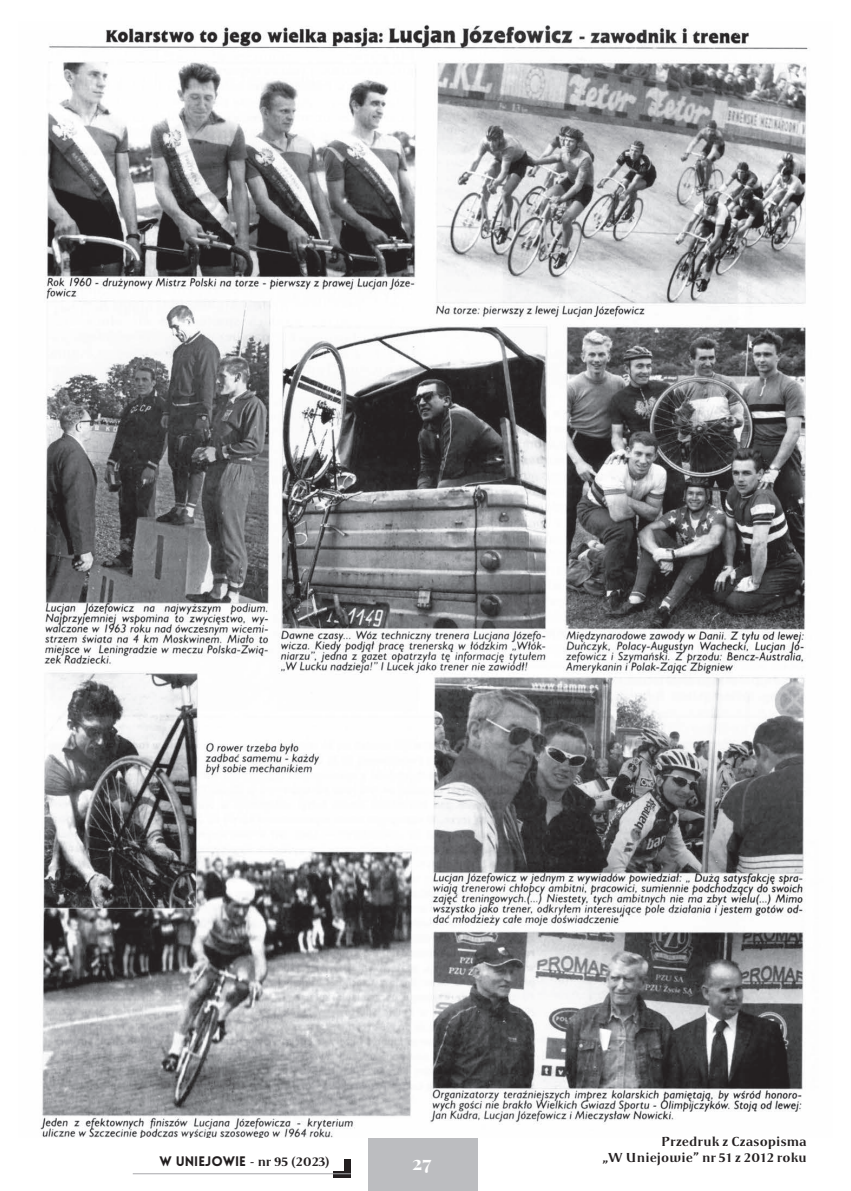
<style>
.page{position:relative;width:851px;height:1191px;background:#fff}
.page>*{position:absolute;margin:0;border:0;box-sizing:border-box;transform-origin:0 0}
.t1{font:700 19.5px "Playfair Display";color:#fff}
.Tekst_Apolonia{font:700 13.8px "Apolonia";letter-spacing:.015em;color:#231f20}
.t2{font:700 13.5px "Apolonia";color:#231f20}
.s1{font-family:"Lovelo";font-weight:900}
</style>
<div class="page">
<div style="left:368px;top:1138px;width:110px;height:53px;background:#bcbdc0"></div>
<div style="left:344px;top:1159px;width:7px;height:12px;background:#231f20"></div>
<svg style="left:334px;top:1171px;width:17px;height:6px"></svg>
<hr style="left:133px;top:1173px;width:218px;height:1px;background:#a8a9ad">
<img style="left:40px;top:24px;width:768px;height:1113px">
<p class="t2" style="left:159px;top:1153px;width:172px"><span class="s1">w Uniejowie</span> - nr 95 (2023)</p>
<h1 class="t1" style="left:412px;top:1147px;width:20px">27</h1>
<p class="Tekst_Apolonia" style="left:660px;top:1133px;width:147px">Przedruk z Czasopisma</p>
<p class="Tekst_Apolonia" style="left:602px;top:1149px;width:206px">„W Uniejowie” nr 51 z 2012 roku</p>
</div>
